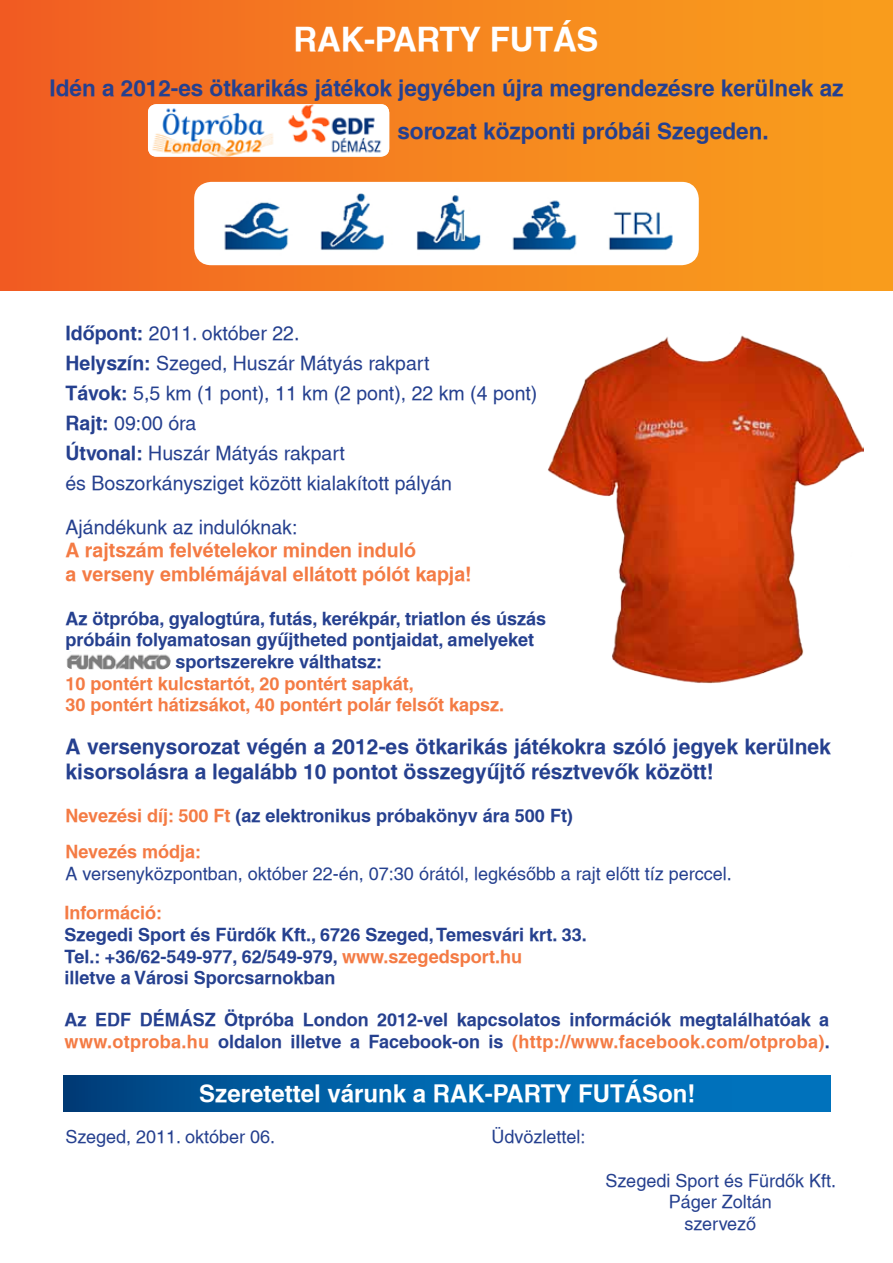
<style>
.page{position:relative;width:893px;height:1263px;background:#fff}
.page>*{position:absolute;margin:0;border:0;box-sizing:border-box;transform-origin:0 0}
.t1{font:33px "Helvetica CE Bold";letter-spacing:-.01em;color:#fff}
.t2{font:24px "Helvetica CE Bold";color:#fff}
.t3{font:22.5px/43.5px "Helvetica CE Bold";color:#25408f}
.t4{font:21px/25.2px "Helvetica CE Bold";color:#25408f}
.t5{font:19.5px/30px "Helvetica CE Normal";color:#25408f}
.t6{font:19.5px/23.4px "Helvetica CE Bold";color:#f47b44}
.t7{font:18px/21.6px "Helvetica CE Bold";color:#25408f}
.t8{font:18px/21.6px "Helvetica CE Normal";color:#25408f;text-align:center}
.t9{font:18px/21.6px "Helvetica CE Bold";color:#f47b44}
.s1{font-family:"Helvetica CE Bold"}
.s2{color:#f47b44}
</style>
<div class="page">
<svg style="left:64px;top:1076px;width:767px;height:36px;background:#0062a8"></svg>
<div style="left:0;top:0;width:893px;height:291px;background:linear-gradient(to right,#f16023,#f9a31c)"></div>
<img style="left:548px;top:335px;width:315px;height:349px">
<img style="left:148px;top:104px;width:241px;height:53px">
<img style="left:194px;top:182px;width:505px;height:83px">
<img style="left:66px;top:651px;width:105px;height:18px">
<h1 class="t1" style="left:294px;top:20px;width:123px">Rak-part</h1>
<h1 class="t1" style="left:459px;top:20px;width:97px">y futás</h1>
<p class="t3" style="left:397px;top:66px;width:447px;text-indent:-348px">Idén a 2012-es ötkarikás játékok jegyében újra megrendezésre kerülnek az sorozat központi próbái Szegeden.</p>
<p class="t5" style="left:65px;top:317px;width:473px"><span class="s1">Időpont:</span> 2011. október 22.<br><span class="s1">Helyszín:</span> Szeged, Huszár Mátyás rakpart<br><span class="s1">Távok:</span> 5,5 km (1 pont), 11 km (2 pont), 22 km (4 pont)<br><span class="s1">Rajt:</span> 09:00 óra<br><span class="s1">Útvonal:</span> Huszár Mátyás rakpart<br>és Boszorkánysziget között kialakított pályán</p>
<p class="t5" style="left:65px;top:512px;width:233px">Ajándékunk az indulóknak:</p>
<p class="t6" style="left:65px;top:538px;width:408px">A rajtszám felvételekor minden induló<br>a verseny emblémájával ellátott pólót kapja!</p>
<p class="t7" style="left:65px;top:607px;width:482px">Az ötpróba, gyalogtúra, futás, kerékpár, triatlon és úszás</p>
<p class="t7" style="left:65px;top:629px;width:470px">próbáin folyamatosan gyűjtheted pontjaidat, amelyeket</p>
<p class="t7" style="left:176px;top:651px;width:208px">sportszerekre válthatsz:</p>
<p class="t9" style="left:65px;top:672px;width:440px">10 pontért kulcstartót, 20 pontért sapkát,<br>30 pontért hátizsákot, 40 pontért polár felsőt kapsz.</p>
<p class="t4" style="left:65px;top:734px;width:767px">A versenysorozat végén a 2012-es ötkarikás játékokra szóló jegyek kerülnek kisorsolásra a legalább 10 pontot összegyűjtő résztvevők között!</p>
<p class="t7" style="left:65px;top:804px;width:509px"><span class="s2">Nevezési díj: 500 Ft</span> (az elektronikus próbakönyv ára 500 Ft)</p>
<p class="t9" style="left:65px;top:841px;width:137px">Nevezés módja:</p>
<p class="t8" style="left:65px;top:863px;width:668px">A versenyközpontban, október 22-én, 07:30 órától, legkésőbb a rajt előtt tíz perccel.</p>
<p class="t9" style="left:65px;top:902px;width:99px">Információ:</p>
<p class="t7" style="left:65px;top:924px;width:524px">Szegedi Sport és Fürdők Kft., 6726 Szeged, Temesvári krt. 33.<br>Tel.: +36/62-549-977, 62/549-979, <span class="s2">www.szegedsport.hu<br></span>illetve a Városi Sporcsarnokban</p>
<p class="t7" style="left:65px;top:1009px;width:767px">Az EDF DÉMÁSZ Ötpróba London 2012-vel kapcsolatos információk megtalálhatóak a <span class="s2">www.otproba.hu</span> oldalon illetve a Facebook-on is <span class="s2">(http://www.facebook.com/otproba)</span>.</p>
<h2 class="t2" style="left:199px;top:1079px;width:325px">Szeretettel várunk a Rak-part</h2>
<h2 class="t2" style="left:555px;top:1079px;width:72px">y futás</h2>
<h2 class="t2" style="left:658px;top:1079px;width:39px">on!</h2>
<p class="t8" style="left:65px;top:1126px;width:211px">Szeged, 2011. október 06.</p>
<p class="t8" style="left:492px;top:1126px;width:96px">Üdvözlettel:</p>
<p class="t8" style="left:606px;top:1169px;width:232px">Szegedi Sport és Fürdők Kft.<br>Páger Zoltán<br>szervező</p>
</div>
